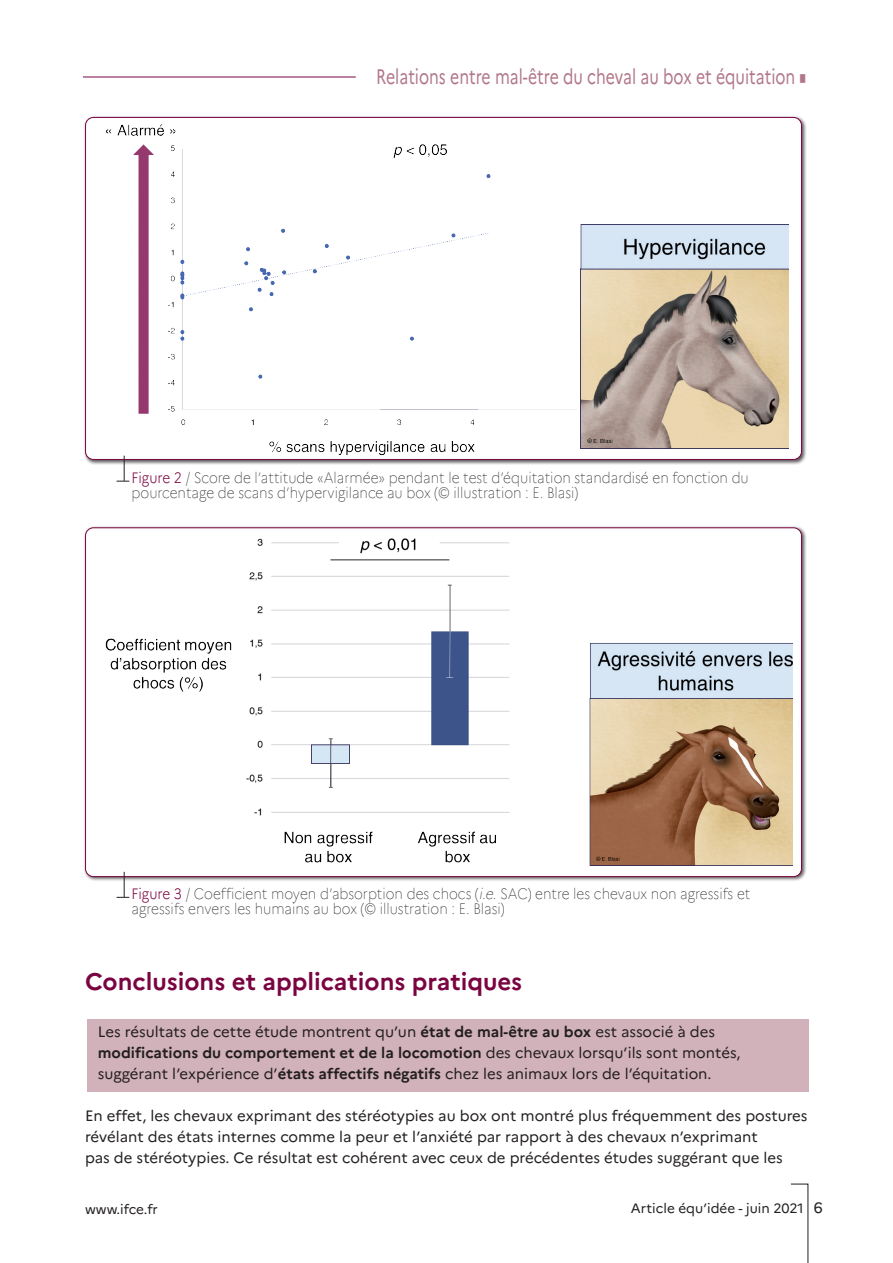
<style>
.page{position:relative;width:893px;height:1263px;background:#fff}
.page>*{position:absolute;margin:0;border:0;box-sizing:border-box;transform-origin:0 0}
.t1{font:700 24px "Marianne";color:#7a0441}
.t2{font:21px "Marianne";color:#b17788;scale:.75 1}
.t3{font:15px/21px "Marianne";color:#231f20}
.t4{font:100 15px/15px "Marianne";color:#231f20;scale:.9 1}
.t5{font:13.5px "Marianne";color:#231f20}
.s1{font-weight:300;color:#7a0441}
.s2{font-style:italic}
.s3{font-weight:700}
.s4{font-size:15px}
</style>
<div class="page">
<svg style="left:791px;top:1183px;width:18px;height:80px"></svg>
<hr style="left:83px;top:77px;width:273px;height:1px;background:#7a0441">
<div style="left:87px;top:1019px;width:721px;height:72px;background:#d2b2ba"></div>
<div style="left:83px;top:115px;width:724px;height:350px;background:#231f20;opacity:.75"></div>
<div style="left:86px;top:117px;width:715px;height:342px;background:#fff;border-radius:8px"></div>
<img style="left:106px;top:124px;width:471px;height:332px">
<img style="left:581px;top:224px;width:207px;height:224px">
<svg style="left:117px;top:456px;width:12px;height:26px"></svg>
<div style="left:83px;top:525px;width:724px;height:357px;background:#231f20;opacity:.75"></div>
<div style="left:86px;top:528px;width:715px;height:348px;background:#fff;border-radius:8px"></div>
<img style="left:105px;top:538px;width:405px;height:334px">
<svg style="left:117px;top:872px;width:12px;height:26px"></svg>
<img style="left:589px;top:643px;width:203px;height:222px">
<h2 class="t2" style="left:376px;top:63px;width:575px">Relations entre mal-être du cheval au box et équitation ■</h2>
<p class="t4" style="left:132px;top:470px;width:687px"><span class="s1">Figure 2</span> / Score de l’attitude «Alarmée» pendant le test d’équitation standardisé en fonction du pourcentage de scans d’hypervigilance au box (© illustration : E. Blasi)</p>
<p class="t4" style="left:132px;top:886px;width:689px"><span class="s1">Figure 3</span> / Coefficient moyen d’absorption des chocs (<span class="s2">i.e.</span>SAC) entre les chevaux non agressifs et agressifs envers les humains au box (© illustration : E. Blasi)</p>
<h1 class="t1" style="left:85px;top:967px;width:439px">Conclusions et applications pratiques</h1>
<p class="t3" style="left:98px;top:1021px;width:644px">Les résultats de cette étude montrent qu’un <span class="s3">état de mal-être au box</span> est associé à des <span class="s3">modifications du comportement et de la locomotion</span> des chevaux lorsqu’ils sont montés, suggérant l’expérience d’<span class="s3">états affectifs négatifs</span> chez les animaux lors de l’équitation.</p>
<p class="t3" style="left:85px;top:1105px;width:724px">En effet, les chevaux exprimant des stéréotypies au box ont montré plus fréquemment des postures révélant des états internes comme la peur et l’anxiété par rapport à des chevaux n’exprimant<br>pas de stéréotypies. Ce résultat est cohérent avec ceux de précédentes études suggérant que les</p>
<p class="t5" style="left:85px;top:1201px;width:74px">www.ifce.fr</p>
<p class="t5" style="left:631px;top:1200px;width:194px">Article équ’idée - juin 2021 <span class="s4">6</span></p>
</div>
